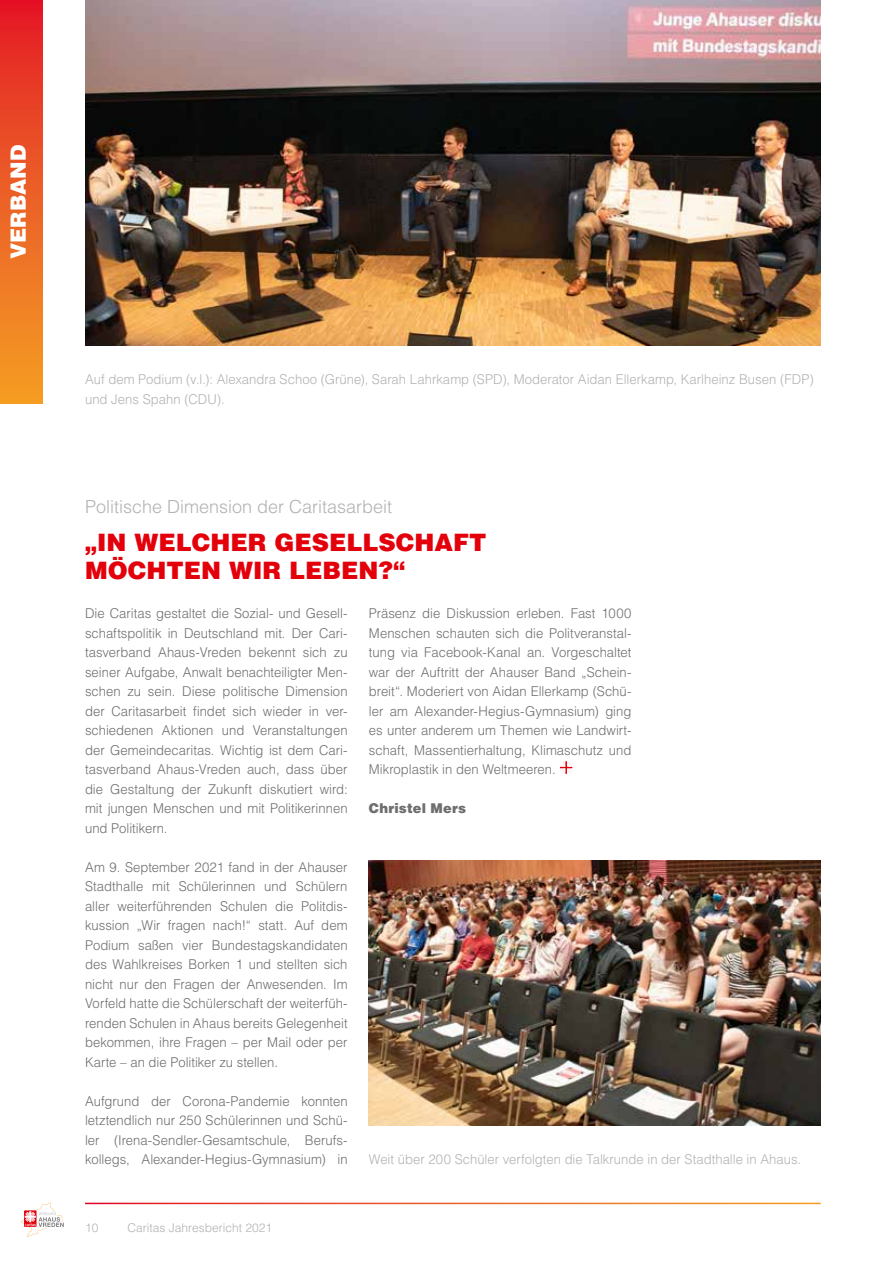
<style>
.page{position:relative;width:893px;height:1263px;background:#fff}
.page>*{position:absolute;margin:0;border:0;box-sizing:border-box;transform-origin:0 0}
.t1{font:900 24px/28.8px "Helvetica LT Std";color:#e3000b}
.t2{font:900 21px "Helvetica LT Std";color:#fff}
.t3{font:300 18px "Helvetica LT Std";color:#b1b2b3}
.t4{font:300 13.5px/19.5px "Helvetica LT Std";color:#6e6e6e;text-align:justify}
.t5{font:300 13.5px/19.5px "Helvetica LT Std";color:#b1b2b3}
.t6{font:900 13.5px "Helvetica LT Std";letter-spacing:.015em;color:#6e6e6e}
.t7{font:300 12px "Helvetica LT Std";color:#b1b2b3}
</style>
<div class="page">
<img style="left:369px;top:860px;width:452px;height:265px">
<img style="left:85px;top:0;width:736px;height:345px">
<div style="left:0;top:0;width:43px;height:404px;background:linear-gradient(to bottom,#e41c27,#f4a224)"></div>
<svg style="left:21px;top:1203px;width:43px;height:33px"></svg>
<svg style="left:560px;top:760px;width:13px;height:14px"></svg>
<h2 class="t2" style="left:5px;top:259px;width:116px;rotate:-90deg">VERBAND</h2>
<h2 class="t2" style="left:8px;top:259px;width:116px;rotate:-90deg">VERBAND</h2>
<h2 class="t2" style="left:8px;top:245px;width:88px;rotate:-90deg">INHALT</h2>
<p class="t5" style="left:85px;top:370px;width:730px">Auf dem Podium (v.l.): Alexandra Schoo (Grüne), Sarah Lahrkamp (SPD), Moderator Aidan Ellerkamp, Karlheinz Busen (FDP) und Jens Spahn (CDU).</p>
<h3 class="t3" style="left:85px;top:495px;width:309px">Politische Dimension der Caritasarbeit</h3>
<h1 class="t1" style="left:85px;top:527px;width:403px">„IN WELCHER GESELLSCHAFT<br>MÖCHTEN WIR LEBEN?“</h1>
<p class="t4" style="left:85px;top:604px;width:264px">Die Caritas gestaltet die Sozial- und Gesell&shy;schaftspolitik in Deutschland mit. Der Cari&shy;tasverband Ahaus-Vreden bekennt sich zu seiner Aufgabe, Anwalt benachteiligter Men&shy;schen zu sein. Diese politische Dimension der Caritasarbeit findet sich wieder in ver&shy;schiedenen Aktionen und Veranstaltungen der Gemeindecaritas. Wichtig ist dem Cari&shy;tasverband Ahaus-Vreden auch, dass über die Gestaltung der Zukunft diskutiert wird: mit jungen Menschen und mit Politikerinnen und Politikern.</p>
<p class="t4" style="left:85px;top:857px;width:264px">Am 9. September 2021 fand in der Ahauser Stadthalle mit Schülerinnen und Schülern aller weiterführenden Schulen die Politdis&shy;kussion „Wir fragen nach!“ statt. Auf dem Podium saßen vier Bundestagskandidaten des Wahlkreises Borken 1 und stellten sich nicht nur den Fragen der Anwesenden. Im Vorfeld hatte die Schülerschaft der weiterfüh&shy;renden Schulen in Ahaus bereits Gelegenheit bekommen, ihre Fragen – per Mail oder per Karte – an die Politiker zu stellen.</p>
<p class="t4" style="left:85px;top:1091px;width:264px">Aufgrund der Corona-Pandemie konnten letztendlich nur 250 Schülerinnen und Schü&shy;ler (Irena-Sendler-Gesamtschule, Berufs&shy;kollegs, Alexander-Hegius-Gymnasium) in</p>
<p class="t4" style="left:369px;top:604px;width:264px">Präsenz die Diskussion erleben. Fast 1000<br>Menschen schauten sich die Politveranstal&shy;tung via Facebook-Kanal an. Vorgeschaltet war der Auftritt der Ahauser Band „Schein&shy;breit“. Moderiert von Aidan Ellerkamp (Schü&shy;ler am Alexander-Hegius-Gymnasium) ging es unter anderem um Themen wie Landwirt&shy;schaft, Massentierhaltung, Klimaschutz und Mikroplastik in den Weltmeeren.</p>
<p class="t6" style="left:369px;top:800px;width:99px">Christel Mers</p>
<p class="t5" style="left:369px;top:1150px;width:434px">Weit über 200 Schüler verfolgten die Talkrunde in der Stadthalle in Ahaus.</p>
<p class="t7" style="left:85px;top:1220px;width:15px">10</p>
<p class="t7" style="left:128px;top:1220px;width:146px">Caritas Jahresbericht 2021</p>
</div>
